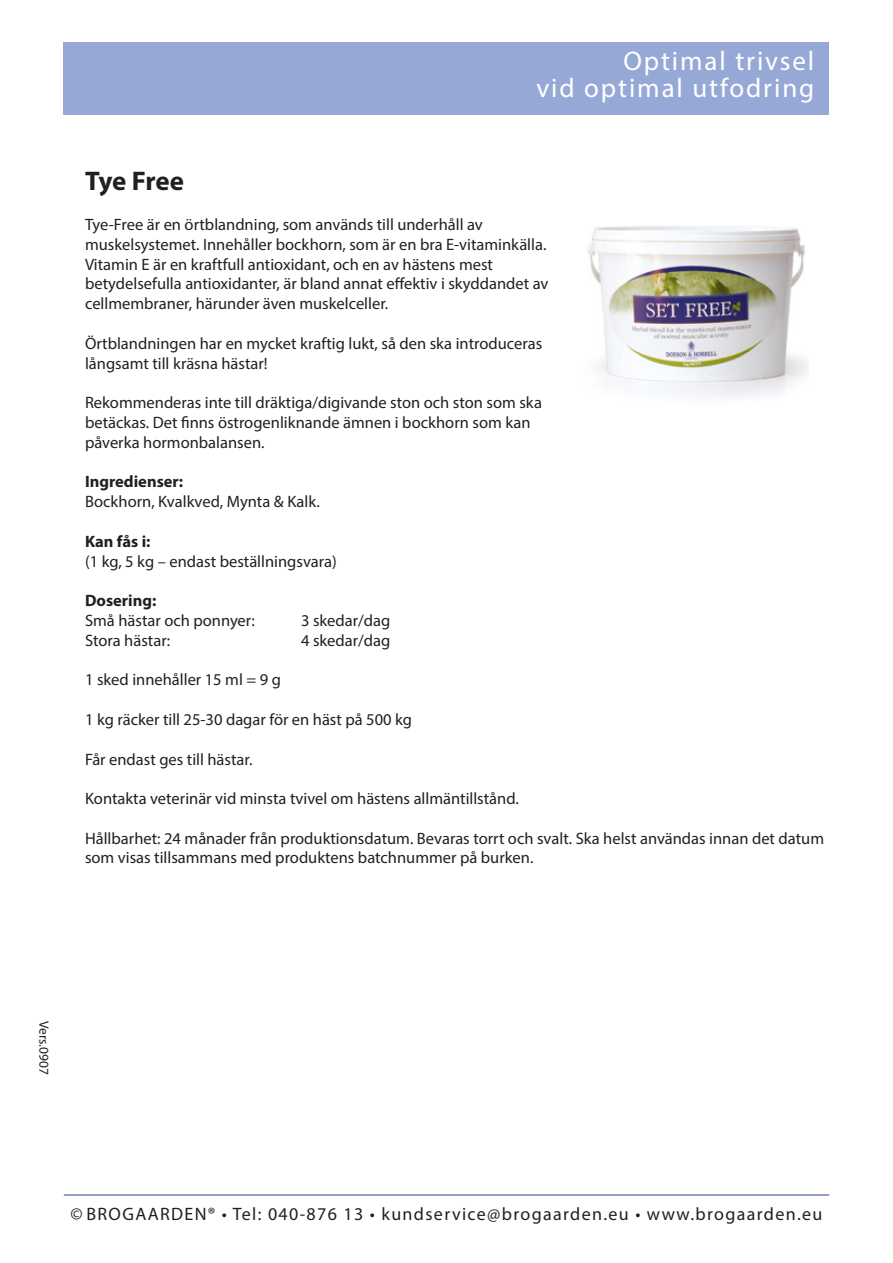
<style>
.page{position:relative;width:893px;height:1263px;background:#fff}
.page>*{position:absolute;margin:0;border:0;box-sizing:border-box;transform-origin:0 0}
.t1{font:27px/27px "Myriad Pro";letter-spacing:.07em;color:#fff;text-align:right}
.t2{font:700 27px "Myriad Pro";letter-spacing:-.015em;color:#231f20}
.t3{font:18px "Myriad Pro";letter-spacing:.075em;color:#231f20}
.t4{font:16.5px/19.8px "Myriad Pro";color:#231f20}
.t5{font:700 16.5px "Myriad Pro";color:#231f20}
.t6{font:13.5px "Myriad";color:#231f20}
</style>
<div class="page">
<div style="left:64px;top:43px;width:765px;height:72px;background:#96a9d6"></div>
<hr style="left:64px;top:1194px;width:765px;height:1px;background:#253f8e">
<img style="left:588px;top:226px;width:220px;height:171px">
<h1 class="t1" style="left:536px;top:47px;width:279px">Optimal trivsel<br>vid optimal utfodring</h1>
<p class="t2" style="left:85px;top:164px;width:101px">Tye Free</p>
<p class="t4" style="left:85px;top:214px;width:465px">Tye-Free är en örtblandning, som används till underhåll av muskelsystemet. Innehåller bockhorn, som är en bra E-vitaminkälla.<br>Vitamin E är en kraftfull antioxidant, och en av hästens mest betydelsefulla antioxidanter, är bland annat effektiv i skyddandet av cellmembraner, härunder även muskelceller.</p>
<p class="t4" style="left:85px;top:333px;width:459px">Örtblandningen har en mycket kraftig lukt, så den ska introduceras långsamt till kräsna hästar!</p>
<p class="t4" style="left:85px;top:392px;width:458px">Rekommenderas inte till dräktiga/digivande ston och ston som ska betäckas. Det finns östrogenliknande ämnen i bockhorn som kan påverka hormonbalansen.</p>
<p class="t5" style="left:85px;top:471px;width:100px">Ingredienser:</p>
<p class="t4" style="left:85px;top:491px;width:236px">Bockhorn, Kvalkved, Mynta &amp; Kalk.</p>
<p class="t5" style="left:85px;top:530px;width:67px">Kan fås i:</p>
<p class="t4" style="left:85px;top:551px;width:253px">(1 kg, 5 kg – endast beställningsvara)</p>
<p class="t5" style="left:85px;top:590px;width:73px">Dosering:</p>
<p class="t4" style="left:85px;top:610px;width:171px">Små hästar och ponnyer:</p>
<p class="t4" style="left:301px;top:610px;width:91px">3 skedar/dag</p>
<p class="t4" style="left:85px;top:630px;width:87px">Stora hästar:</p>
<p class="t4" style="left:301px;top:630px;width:91px">4 skedar/dag</p>
<p class="t4" style="left:85px;top:670px;width:197px">1 sked innehåller 15 ml = 9 g</p>
<p class="t4" style="left:85px;top:709px;width:329px">1 kg räcker till 25-30 dagar för en häst på 500 kg</p>
<p class="t4" style="left:85px;top:749px;width:169px">Får endast ges till hästar.</p>
<p class="t4" style="left:85px;top:788px;width:435px">Kontakta veterinär vid minsta tvivel om hästens allmäntillstånd.</p>
<p class="t4" style="left:85px;top:828px;width:740px">Hållbarhet: 24 månader från produktionsdatum. Bevaras torrt och svalt. Ska helst användas innan det datum som visas tillsammans med produktens batchnummer på burken.</p>
<p class="t6" style="left:51px;top:1021px;width:55px;rotate:90deg">Vers.0907</p>
<p class="t3" style="left:70px;top:1202px;width:754px">© BROGAARDEN® • Tel: 040-876 13 • kundservice@brogaarden.eu • www.brogaarden.eu</p>
</div>
